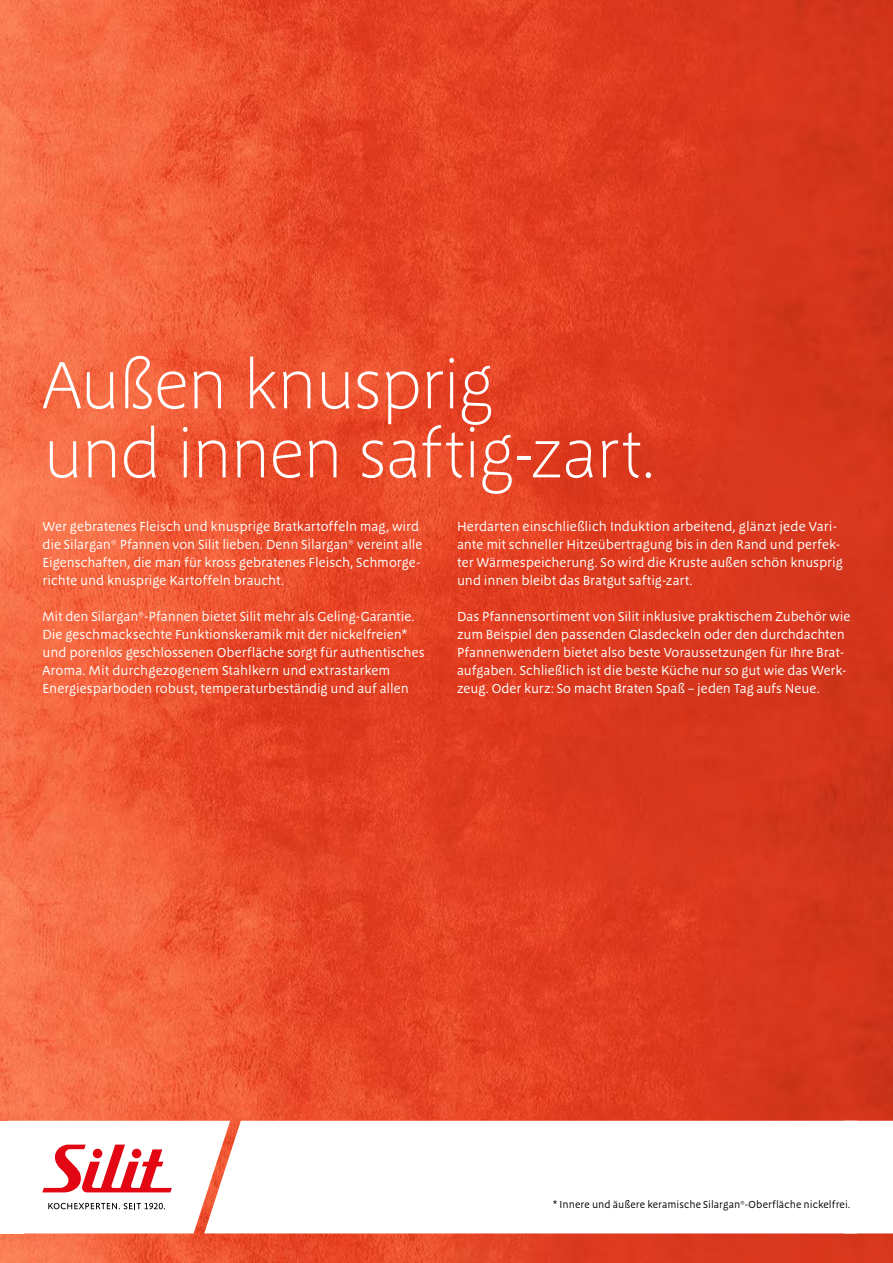
<style>
.page{position:relative;width:893px;height:1263px;background:#fff}
.page>*{position:absolute;margin:0;border:0;box-sizing:border-box;transform-origin:0 0}
.Teaserseite_Headlin{font:300 69px/69px "Megano OT";letter-spacing:-.035em;color:#fff}
.Fließtext_weiß{font:13.5px/18px "Megano OT";letter-spacing:-.005em;color:#fff}
.Artikelnummer{font:10.5px "Megano OT";letter-spacing:.005em;color:#000}
</style>
<div class="page">
<img style="left:0;top:0;width:893px;height:1263px">
<svg style="left:230px;top:1121px;width:615px;height:112px"></svg>
<svg style="left:23px;top:1121px;width:207px;height:112px"></svg>
<div style="left:0;top:1121px;width:23px;height:112px;background:#fff"></div>
<svg style="left:845px;top:1121px;width:48px;height:112px"></svg>
<p class="Teaserseite_Headlin" style="left:43px;top:351px;width:615px">Außen knusprig<br>und innen saftig-zart.</p>
<p class="Fließtext_weiß" style="left:457px;top:518px;width:387px">Herdarten einschließlich Induktion arbeitend, glänzt jede Vari&shy;ante mit schneller Hitzeübertragung bis in den Rand und perfek&shy;ter Wärmespeicherung. So wird die Kruste außen schön knusprig und innen bleibt das Bratgut saftig-zart.</p>
<p class="Fließtext_weiß" style="left:457px;top:608px;width:395px">Das Pfannensortiment von Silit inklusive praktischem Zubehör wie zum Beispiel den passenden Glasdeckeln oder den durchdachten Pfannenwendern bietet also beste Voraussetzungen für Ihre Brat&shy;aufgaben. Schließlich ist die beste Küche nur so gut wie das Werk&shy;zeug. Oder kurz: So macht Braten Spaß – jeden Tag aufs Neue.</p>
<p class="Fließtext_weiß" style="left:43px;top:518px;width:382px">Wer gebratenes Fleisch und knusprige Bratkartoffeln mag, wird die Silargan® Pfannen von Silit lieben. Denn Silargan® vereint alle Eigenschaften, die man für kross gebratenes Fleisch, Schmorge&shy;richte und knusprige Kartoffeln braucht.</p>
<p class="Fließtext_weiß" style="left:43px;top:608px;width:384px">Mit den Silargan®-Pfannen bietet Silit mehr als Geling-Garantie.<br>Die geschmacksechte Funktionskeramik mit der nickelfreien* und porenlos geschlossenen Oberfläche sorgt für authentisches Aroma. Mit durchgezogenem Stahlkern und extrastarkem Energiesparboden robust, temperaturbeständig und auf allen</p>
<p class="Artikelnummer" style="left:553px;top:1198px;width:299px">* Innere und äußere keramische Silargan®-Oberfläche nickelfrei.</p>
</div>
